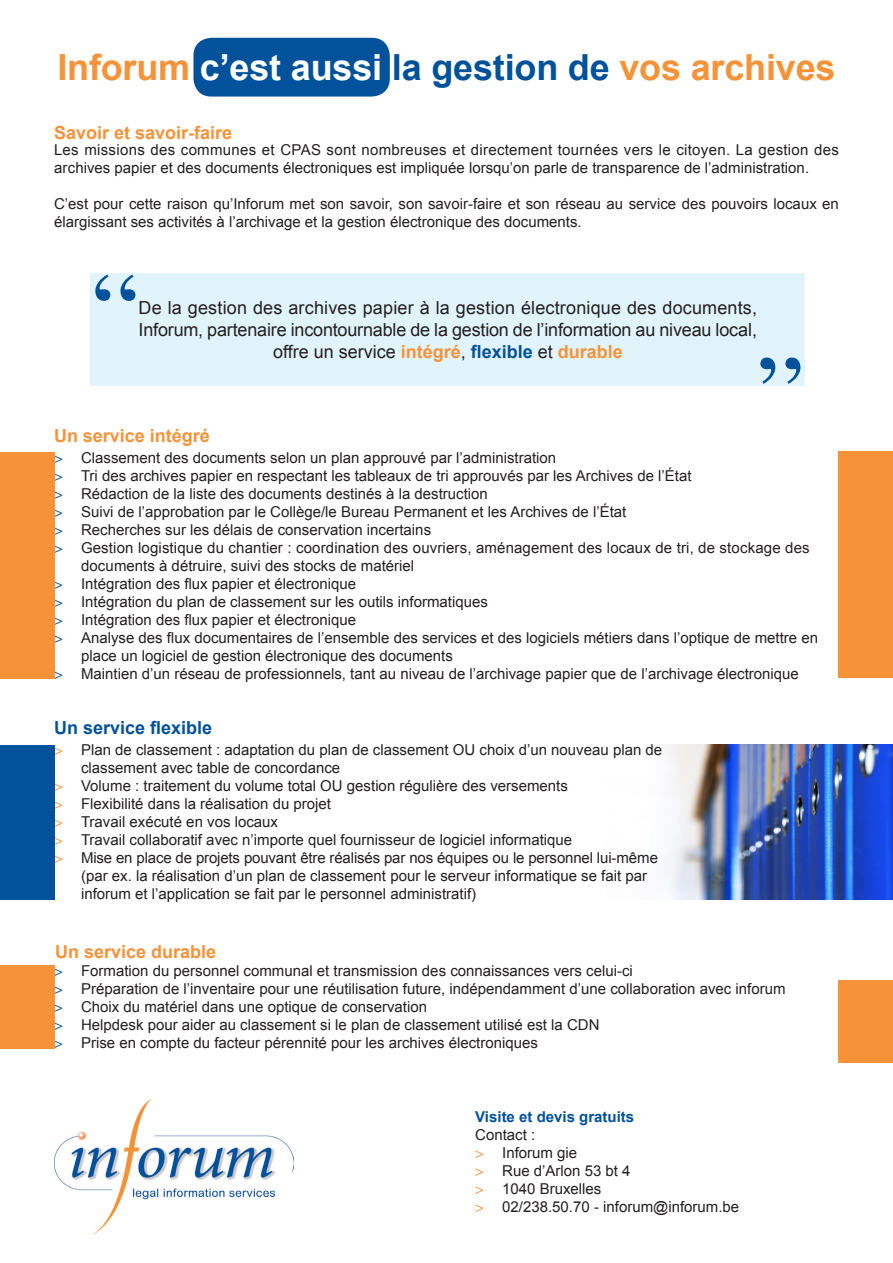
<style>
.page{position:relative;width:893px;height:1263px;background:#fff}
.page>*{position:absolute;margin:0;border:0;box-sizing:border-box;transform-origin:0 0}
.t1{font:108px "Times";color:#01529b}
.t2{font:700 36px "Arial";letter-spacing:-.005em;color:#f69238}
.t3{font:18px/21.6px "Arial";color:#231f20}
.t4{font:700 18px "Arial";color:#f69238}
.t5{font:700 18px "Arial";color:#01529b}
.Paragraph_Style_1{font:15px/18px "Arial";color:#231f20}
.t6{font:700 15px "Arial";color:#01529b}
.s1{color:#fff}
.s2{color:#01529b}
.s3{font-weight:700;color:#f69238}
.s4{font-weight:700;color:#01529b}
.s5{font-family:"Times";color:#01529b}
.s6{font-family:"Times";color:#f69238}
</style>
<div class="page">
<div style="left:193px;top:38px;width:197px;height:59px;background:#01529b;border-radius:18px"></div>
<div style="left:91px;top:273px;width:714px;height:113px;background:#e1f4fc"></div>
<img style="left:666px;top:744px;width:227px;height:156px">
<div style="left:0;top:745px;width:54px;height:154px;background:#01529b"></div>
<div style="left:0;top:965px;width:54px;height:83px;background:#f69238"></div>
<div style="left:0;top:452px;width:54px;height:226px;background:#f69238"></div>
<div style="left:839px;top:451px;width:54px;height:227px;background:#f69238"></div>
<div style="left:839px;top:980px;width:54px;height:83px;background:#f69238"></div>
<img style="left:54px;top:1099px;width:239px;height:135px">
<p class="t2" style="left:57px;top:44px;width:780px">Inforum <span class="s1">c’est aussi</span> <span class="s2">la gestion de</span> vos archives</p>
<p class="t4" style="left:54px;top:121px;width:180px">Savoir et savoir-faire</p>
<p class="Paragraph_Style_1" style="left:54px;top:141px;width:786px">Les missions des communes et CPAS sont nombreuses et directement tournées vers le citoyen. La gestion des archives papier et des documents électroniques est impliquée lorsqu’on parle de transparence de l’administration.</p>
<p class="Paragraph_Style_1" style="left:54px;top:195px;width:786px">C’est pour cette raison qu’Inforum met son savoir, son savoir-faire et son réseau au service des pouvoirs locaux en élargissant ses activités à l’archivage et la gestion électronique des documents.</p>
<p class="t1" style="left:91px;top:251px;width:49px">“</p>
<p class="t3" style="left:139px;top:297px;width:620px">De la gestion des archives papier à la gestion électronique des documents,<br>Inforum, partenaire incontournable de la gestion de l’information au niveau local,</p>
<p class="t4" style="left:54px;top:424px;width:157px">Un service intégré</p>
<p class="t3" style="left:273px;top:341px;width:351px">offre un service <span class="s3">intégré</span>, <span class="s4">flexible</span> et <span class="s3">durable</span></p>
<p class="t1" style="left:805px;top:408px;width:49px;rotate:-180deg">“</p>
<p class="Paragraph_Style_1" style="left:54px;top:448px;width:504px"><span class="s5">&gt;</span> Classement des documents selon un plan approuvé par l’administration</p>
<p class="Paragraph_Style_1" style="left:54px;top:466px;width:639px"><span class="s5">&gt;</span> Tri des archives papier en respectant les tableaux de tri approuvés par les Archives de l’État</p>
<p class="Paragraph_Style_1" style="left:54px;top:484px;width:435px"><span class="s5">&gt;</span> Rédaction de la liste des documents destinés à la destruction</p>
<p class="Paragraph_Style_1" style="left:54px;top:502px;width:574px"><span class="s5">&gt;</span> Suivi de l’approbation par le Collège/le Bureau Permanent et les Archives de l’État</p>
<p class="Paragraph_Style_1" style="left:54px;top:520px;width:379px"><span class="s5">&gt;</span> Recherches sur les délais de conservation incertains</p>
<p class="Paragraph_Style_1" style="left:81px;top:538px;width:730px;text-indent:-27px"><span class="s5">&gt;</span> Gestion logistique du chantier : coordination des ouvriers, aménagement des locaux de tri, de stockage des documents à détruire, suivi des stocks de matériel</p>
<p class="Paragraph_Style_1" style="left:54px;top:574px;width:304px"><span class="s5">&gt;</span> Intégration des flux papier et électronique</p>
<p class="Paragraph_Style_1" style="left:54px;top:592px;width:435px"><span class="s5">&gt;</span> Intégration du plan de classement sur les outils informatiques</p>
<p class="Paragraph_Style_1" style="left:54px;top:610px;width:304px"><span class="s5">&gt;</span> Intégration des flux papier et électronique</p>
<p class="Paragraph_Style_1" style="left:81px;top:628px;width:738px;text-indent:-27px"><span class="s5">&gt;</span> Analyse des flux documentaires de l’ensemble des services et des logiciels métiers dans l’optique de mettre en place un logiciel de gestion électronique des documents</p>
<p class="Paragraph_Style_1" style="left:54px;top:664px;width:746px"><span class="s5">&gt;</span> Maintien d’un réseau de professionnels, tant au niveau de l’archivage papier que de l’archivage électronique</p>
<p class="t5" style="left:54px;top:716px;width:160px">Un service flexible</p>
<p class="Paragraph_Style_1" style="left:81px;top:741px;width:583px;text-indent:-27px"><span class="s6">&gt;</span> Plan de classement : adaptation du plan de classement OU choix d’un nouveau plan de classement avec table de concordance</p>
<p class="Paragraph_Style_1" style="left:54px;top:777px;width:515px"><span class="s6">&gt;</span> Volume : traitement du volume total OU gestion régulière des versements</p>
<p class="Paragraph_Style_1" style="left:54px;top:795px;width:279px"><span class="s6">&gt;</span> Flexibilité dans la réalisation du projet</p>
<p class="Paragraph_Style_1" style="left:54px;top:813px;width:226px"><span class="s6">&gt;</span> Travail exécuté en vos locaux</p>
<p class="Paragraph_Style_1" style="left:54px;top:831px;width:520px"><span class="s6">&gt;</span> Travail collaboratif avec n’importe quel fournisseur de logiciel informatique</p>
<p class="Paragraph_Style_1" style="left:81px;top:849px;width:578px;text-indent:-27px"><span class="s6">&gt;</span> Mise en place de projets pouvant être réalisés par nos équipes ou le personnel lui-même (par ex. la réalisation d’un plan de classement pour le serveur informatique se fait par inforum et l’application se fait par le personnel administratif)</p>
<p class="t4" style="left:55px;top:940px;width:163px">Un service durable</p>
<p class="Paragraph_Style_1" style="left:54px;top:962px;width:580px"><span class="s5">&gt;</span> Formation du personnel communal et transmission des connaissances vers celui-ci</p>
<p class="Paragraph_Style_1" style="left:54px;top:980px;width:733px"><span class="s5">&gt;</span> Préparation de l’inventaire pour une réutilisation future, indépendamment d’une collaboration avec inforum</p>
<p class="Paragraph_Style_1" style="left:54px;top:998px;width:375px"><span class="s5">&gt;</span> Choix du matériel dans une optique de conservation</p>
<p class="Paragraph_Style_1" style="left:54px;top:1016px;width:547px"><span class="s5">&gt;</span> Helpdesk pour aider au classement si le plan de classement utilisé est la CDN</p>
<p class="Paragraph_Style_1" style="left:54px;top:1034px;width:485px"><span class="s5">&gt;</span> Prise en compte du facteur pérennité pour les archives électroniques</p>
<p class="t6" style="left:475px;top:1107px;width:160px">Visite et devis gratuits</p>
<p class="Paragraph_Style_1" style="left:475px;top:1126px;width:62px">Contact :</p>
<p class="Paragraph_Style_1" style="left:475px;top:1144px;width:104px"><span class="s6">&gt;</span> Inforum gie</p>
<p class="Paragraph_Style_1" style="left:475px;top:1162px;width:157px"><span class="s6">&gt;</span> Rue d’Arlon 53 bt 4</p>
<p class="Paragraph_Style_1" style="left:475px;top:1180px;width:128px"><span class="s6">&gt;</span> 1040 Bruxelles</p>
<p class="Paragraph_Style_1" style="left:475px;top:1198px;width:265px"><span class="s6">&gt;</span> 02/238.50.70 - inforum@inforum.be</p>
</div>
